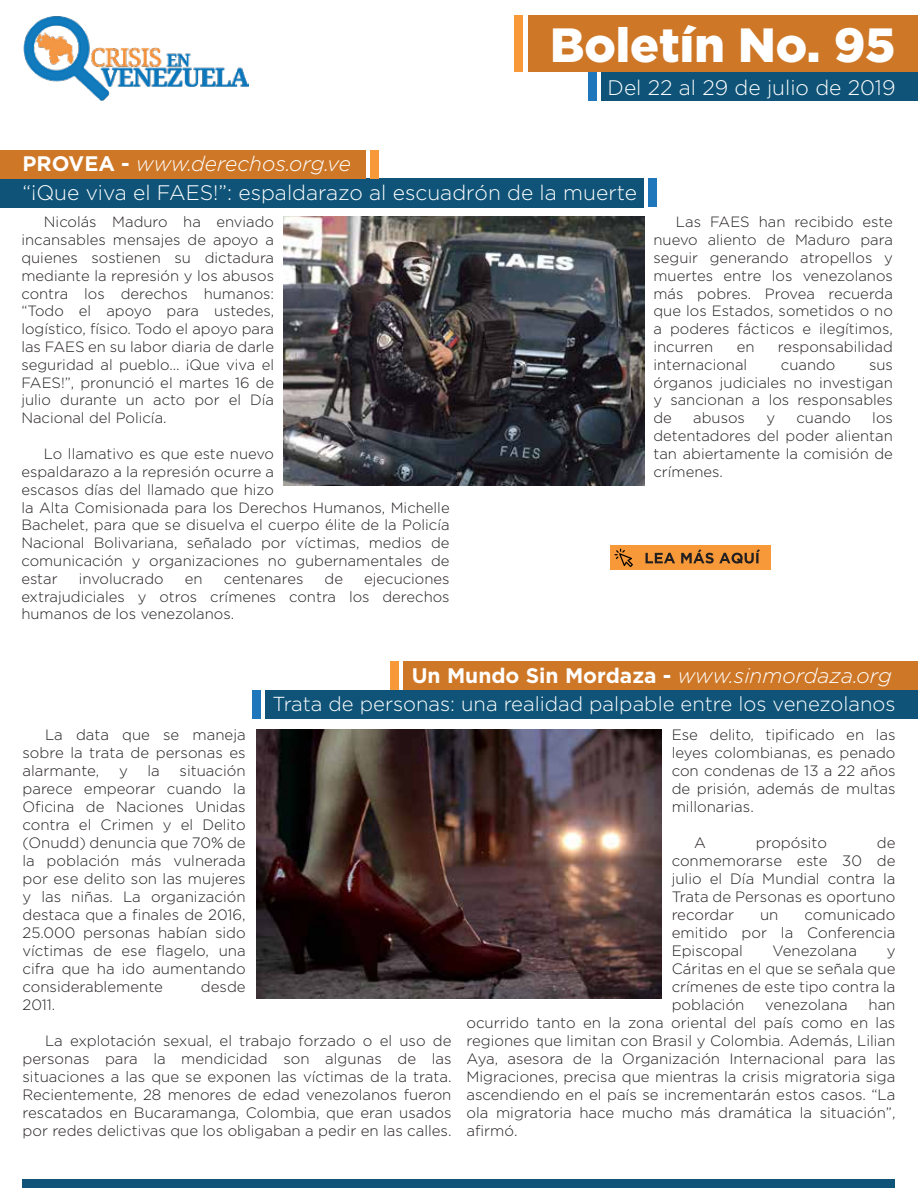
<style>
.page{position:relative;width:918px;height:1188px;background:#fff}
.page>*{position:absolute;margin:0;border:0;box-sizing:border-box;transform-origin:0 0}
.t1{font:900 48px "Gotham";color:#fff}
.t2{font:300 21px "Gotham";color:#fff}
.t3{font:700 21px "Gotham";color:#fff}
.t4{font:italic 300 21px "Gotham";color:#fff}
.t5{font:300 20.25px "Gotham";color:#fff}
.t6{font:300 15px/18px "Gotham";color:#231f20;text-align:justify}
.t7{font:300 14.85px/17.9px "Gotham";color:#231f20;text-align:justify}
.s1{font-weight:700;font-style:normal}
.s2{font-weight:300;font-style:italic}
</style>
<div class="page">
<img style="left:23px;top:16px;width:226px;height:84px">
<div style="left:266px;top:690px;width:652px;height:28px;background:#0f5478"></div>
<div style="left:252px;top:690px;width:9px;height:28px;background:#1f77bb"></div>
<div style="left:404px;top:662px;width:514px;height:28px;background:#ce7727"></div>
<div style="left:390px;top:662px;width:9px;height:28px;background:#f89939"></div>
<img style="left:256px;top:729px;width:405px;height:270px">
<div style="left:22px;top:1179px;width:873px;height:9px;background:#0f5478"></div>
<div style="left:0;top:178px;width:644px;height:30px;background:#0f5478"></div>
<div style="left:648px;top:178px;width:9px;height:29px;background:#1f77bb"></div>
<div style="left:0;top:150px;width:366px;height:28px;background:#ce7727"></div>
<div style="left:370px;top:150px;width:10px;height:28px;background:#f89939"></div>
<img style="left:283px;top:216px;width:361px;height:270px">
<div style="left:528px;top:15px;width:390px;height:57px;background:#ce7727"></div>
<div style="left:514px;top:15px;width:10px;height:57px;background:#f89939"></div>
<div style="left:602px;top:72px;width:316px;height:28px;background:#0f5478"></div>
<div style="left:588px;top:72px;width:9px;height:28px;background:#1f77bb"></div>
<div style="left:610px;top:546px;width:160px;height:24px;background:#f89939"></div>
<svg style="left:614px;top:549px;width:19px;height:18px"></svg>
<svg style="left:646px;top:553px;width:29px;height:10px"></svg>
<svg style="left:681px;top:549px;width:79px;height:15px"></svg>
<h2 class="t4" style="left:22px;top:152px;width:330px"><span class="s1">PROVEA -</span> www.derechos.org.ve</h2>
<h1 class="t1" style="left:550px;top:17px;width:347px">Boletín No. 95</h1>
<h2 class="t2" style="left:608px;top:76px;width:289px">Del 22 al 29 de julio de 2019</h2>
<h2 class="t2" style="left:22px;top:181px;width:616px">“¡Que viva el FAES!”: espaldarazo al escuadrón de la muerte</h2>
<p class="t7" style="left:21px;top:213px;width:254px;text-indent:22px">Nicolás Maduro ha enviado incansables mensajes de apoyo a quienes sostienen su dictadura mediante la represión y los abusos contra los derechos humanos: “Todo el apoyo para ustedes, logístico, físico. Todo el apoyo para las FAES en su labor diaria de darle seguridad al pueblo… ¡Que viva el FAES!”, pronunció el martes 16 de julio durante un acto por el Día Nacional del Policía.</p>
<p class="t7" style="left:21px;top:445px;width:430px;text-align:left;text-indent:22px">Lo llamativo es que este nuevo<br>espaldarazo a la represión ocurre a<br>escasos días del llamado que hizo<br>la Alta Comisionada para los Derechos Humanos, Michelle Bachelet, para que se disuelva el cuerpo élite de la Policía Nacional Bolivariana, señalado por víctimas, medios de comunicación y organizaciones no gubernamentales de estar</p>
<p class="t7" style="left:79px;top:569px;width:86px">involucrado</p>
<p class="t7" style="left:185px;top:569px;width:19px">en</p>
<p class="t7" style="left:224px;top:569px;width:81px">centenares</p>
<p class="t7" style="left:325px;top:569px;width:20px">de</p>
<p class="t7" style="left:21px;top:569px;width:430px;text-indent:343px">ejecuciones extrajudiciales y otros crímenes contra los derechos humanos de los venezolanos.</p>
<p class="t7" style="left:654px;top:213px;width:241px;text-indent:22px">Las FAES han recibido este nuevo aliento de Maduro para seguir generando atropellos y muertes entre los venezolanos más pobres. Provea recuerda que los Estados, sometidos o no a poderes fácticos e ilegítimos, incurren</p>
<p class="t7" style="left:737px;top:338px;width:19px">en</p>
<p class="t7" style="left:778px;top:338px;width:116px">responsabilidad</p>
<p class="t7" style="left:653px;top:355px;width:95px">internacional</p>
<p class="t7" style="left:781px;top:355px;width:56px">cuando</p>
<p class="t7" style="left:653px;top:355px;width:241px;text-indent:216px">sus órganos judiciales no investigan y sancionan a los responsables de</p>
<p class="t7" style="left:653px;top:409px;width:241px;text-indent:219px">los detentadores del poder alientan tan abiertamente la comisión de crímenes.</p>
<p class="t7" style="left:693px;top:409px;width:53px">abusos</p>
<p class="t7" style="left:766px;top:409px;width:10px">y</p>
<p class="t7" style="left:796px;top:409px;width:56px">cuando</p>
<h2 class="t3" style="left:412px;top:663px;width:482px">Un Mundo Sin Mordaza - <span class="s2">www.sinmordaza.org</span></h2>
<h3 class="t5" style="left:273px;top:693px;width:624px">Trata de personas: una realidad palpable entre los venezolanos</h3>
<p class="t6" style="left:22px;top:725px;width:225px;text-indent:22px">La data que se maneja sobre la trata de personas es alarmante,</p>
<p class="t6" style="left:119px;top:761px;width:10px">y</p>
<p class="t6" style="left:148px;top:761px;width:14px">la</p>
<p class="t6" style="left:22px;top:761px;width:225px;text-indent:157px">situación parece empeorar cuando la Oficina de Naciones Unidas contra el Crimen y el Delito (Onudd) denuncia que 70% de la población más vulnerada por ese delito son las mujeres y las niñas. La organización destaca que a finales de 2016, 25.000 personas habían sido víctimas de ese flagelo, una cifra que ha ido aumentando considerablemente</p>
<p class="t6" style="left:201px;top:977px;width:46px">desde</p>
<p class="t6" style="left:22px;top:995px;width:34px">2011.</p>
<p class="t6" style="left:22px;top:1031px;width:431px;text-indent:22px">La explotación sexual, el trabajo forzado o el uso de personas para la mendicidad son algunas de las situaciones a las que se exponen las víctimas de la trata.<br>Recientemente, 28 menores de edad venezolanos fueron rescatados en Bucaramanga, Colombia, que eran usados por redes delictivas que los obligaban a pedir en las calles.</p>
<p class="t6" style="left:672px;top:725px;width:225px">Ese delito, tipificado en las leyes colombianas, es penado con condenas de 13 a 22 años de prisión, además de multas millonarias.</p>
<p class="t6" style="left:694px;top:833px;width:13px">A</p>
<p class="t6" style="left:756px;top:833px;width:73px">propósito</p>
<p class="t6" style="left:672px;top:833px;width:225px;text-indent:205px">de conmemorarse este 30 de julio el Día Mundial contra la Trata de Personas es oportuno recordar</p>
<p class="t6" style="left:672px;top:905px;width:225px;text-indent:133px">comunicado emitido por la Conferencia Episcopal</p>
<p class="t6" style="left:760px;top:905px;width:20px">un</p>
<p class="t6" style="left:773px;top:941px;width:86px">Venezolana</p>
<p class="t6" style="left:672px;top:941px;width:225px;text-indent:215px">y Cáritas en el que se señala que crímenes de este tipo contra la población</p>
<p class="t6" style="left:466px;top:995px;width:431px;text-indent:402px">han ocurrido tanto en la zona oriental del país como en las regiones que limitan con Brasil y Colombia. Además, Lilian Aya, asesora de la Organización Internacional para las Migraciones, precisa que mientras la crisis migratoria siga ascendiendo en el país se incrementarán estos casos. “La ola migratoria hace mucho más dramática la situación”, afirmó.</p>
<p class="t6" style="left:765px;top:995px;width:84px">venezolana</p>
</div>
